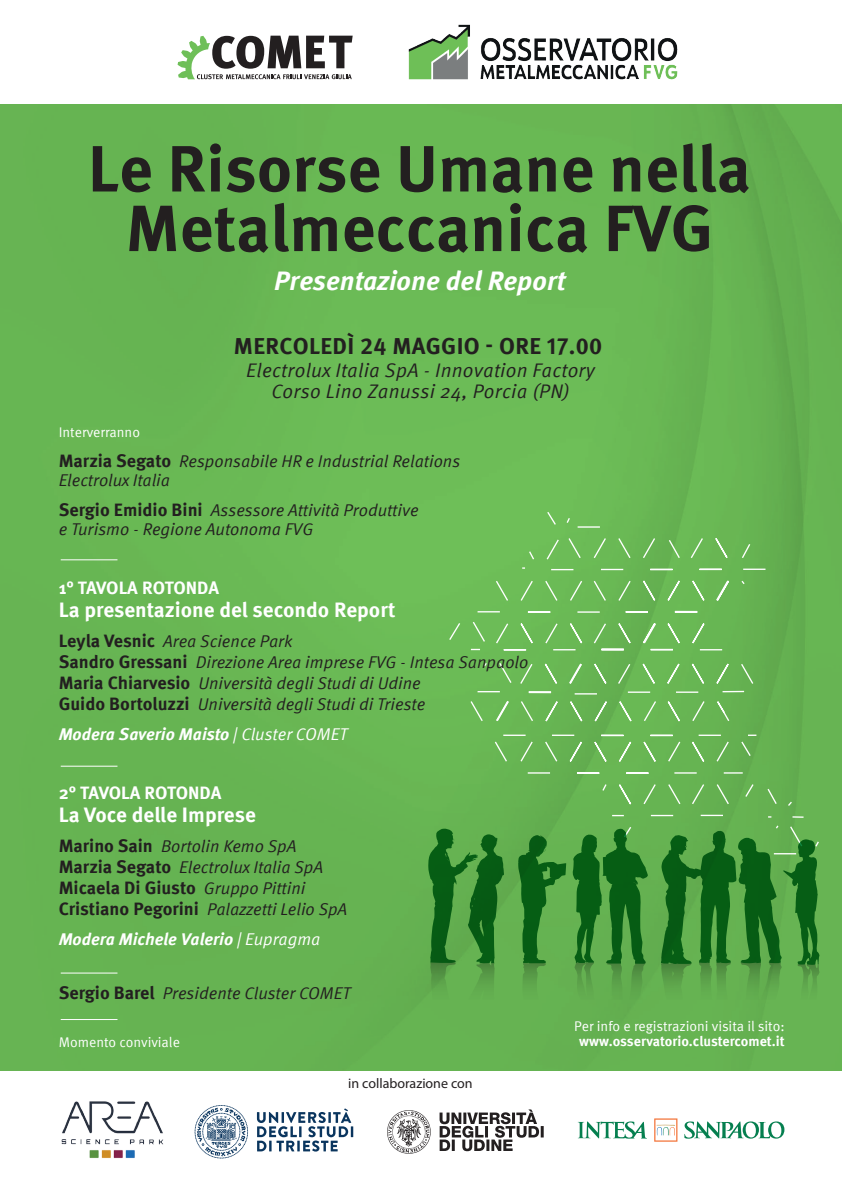
<style>
.page{position:relative;width:842px;height:1191px;background:#fff}
.page>*{position:absolute;margin:0;border:0;box-sizing:border-box;transform-origin:0 0}
.t1{font:700 65.2px/59.6px "Meta Pro";color:#231f20;text-align:center}
.t2{font:italic 700 26.8px "Meta Pro";color:#fff}
.t3{font:700 23.1px "Meta Pro";letter-spacing:.015em;color:#231f20}
.t4{font:700 21px "Meta Pro";color:#fff}
.t5{font:italic 19.6px/20.9px "Meta Pro";letter-spacing:.015em;color:#231f20;text-align:center}
.t6{font:700 18px "Meta Pro";letter-spacing:-.01em;color:#fff}
.t7{font:700 18px "Meta Pro";color:#231f20}
.t8{font:italic 17px/21px "Meta Pro";color:#231f20}
.t9{font:italic 700 17px/29.7px "Meta Pro";letter-spacing:-.005em;color:#fff}
.t10{font:14px "Meta Pro";color:#fff}
.t11{font:700 14px "Meta Pro";color:#fff}
.t12{font:14px "Myriad Pro";color:#231f20}
.s1{font-weight:700;font-style:normal;font-size:18px}
.s2{font-weight:400}
.s3{font-weight:400;font-style:italic;font-size:17px}
.s4{font-style:normal;font-size:18px;color:#231f20}
.s5{font-weight:400;color:#231f20}
</style>
<div class="page">
<div style="left:0;top:104px;width:842px;height:966px;background:#67b553"></div>
<img style="left:61px;top:1101px;width:103px;height:57px">
<svg style="left:440px;top:1109px;width:104px;height:42px"></svg>
<svg style="left:387px;top:1110px;width:44px;height:43px"></svg>
<svg style="left:257px;top:1108px;width:96px;height:43px"></svg>
<svg style="left:195px;top:1105px;width:53px;height:53px"></svg>
<svg style="left:684px;top:1121px;width:100px;height:17px"></svg>
<svg style="left:578px;top:1121px;width:68px;height:17px"></svg>
<svg style="left:654px;top:1118px;width:23px;height:23px"></svg>
<svg style="left:449px;top:510px;width:355px;height:321px"></svg>
<svg style="left:714px;top:578px;width:17px;height:25px"></svg>
<hr style="left:675px;top:611px;width:22px;height:2px;background:#fff">
<svg style="left:641px;top:620px;width:17px;height:25px"></svg>
<hr style="left:601px;top:648px;width:23px;height:2px;background:#fff">
<hr style="left:529px;top:691px;width:22px;height:2px;background:#fff">
<svg style="left:567px;top:661px;width:17px;height:25px"></svg>
<svg style="left:494px;top:698px;width:17px;height:25px"></svg>
<hr style="left:61px;top:559px;width:56px;height:1px;background:#fff">
<hr style="left:61px;top:765px;width:56px;height:1px;background:#fff">
<hr style="left:61px;top:972px;width:56px;height:1px;background:#fff">
<hr style="left:61px;top:1019px;width:56px;height:1px;background:#fff">
<svg style="left:572px;top:828px;width:76px;height:171px"></svg>
<svg style="left:428px;top:828px;width:76px;height:165px"></svg>
<svg style="left:661px;top:830px;width:158px;height:169px"></svg>
<svg style="left:518px;top:835px;width:48px;height:153px"></svg>
<img style="left:408px;top:24px;width:270px;height:56px">
<svg style="left:178px;top:36px;width:175px;height:43px"></svg>
<h1 class="t1" style="left:88px;top:135px;width:664px">Le Risorse Umane nella<br>Metalmeccanica FVG</h1>
<h2 class="t2" style="left:274px;top:259px;width:293px">Presentazione del Report</h2>
<h3 class="t3" style="left:234px;top:328px;width:370px">MERCOLEDÌ 24 MAGGIO - ORE 17.00</h3>
<p class="t5" style="left:246px;top:359px;width:350px">Electrolux Italia SpA - Innovation Factory<br>Corso Lino Zanussi 24, Porcia (PN)</p>
<p class="t10" style="left:59px;top:422px;width:83px">Interverranno</p>
<p class="t8" style="left:59px;top:450px;width:403px;line-height:19px"><span class="s1">Marzia Segato</span> Responsabile HR e Industrial Relations<br>Electrolux Italia</p>
<p class="t8" style="left:59px;top:499px;width:361px;line-height:19px"><span class="s1">Sergio Emidio Bini</span> Assessore Attività Produttive e Turismo - Regione Autonoma FVG</p>
<p class="t6" style="left:59px;top:574px;width:162px">1° TAVOLA ROTONDA</p>
<p class="t4" style="left:59px;top:593px;width:338px">La presentazione del secondo Report</p>
<p class="t8" style="left:59px;top:629px;width:471px"><span class="s1">Leyla Vesnic</span> Area Science Park<br><span class="s1">Sandro Gressani</span> Direzione Area imprese FVG - Intesa Sanpaolo <span class="s1">Maria Chiarvesio</span> Università degli Studi di Udine<br><span class="s1">Guido Bortoluzzi</span> Università degli Studi di Trieste</p>
<p class="t9" style="left:59px;top:717px;width:290px">Modera Saverio Maisto <span class="s2">| Cluster COMET</span></p>
<p class="t6" style="left:59px;top:778px;width:164px">2° TAVOLA ROTONDA</p>
<p class="t4" style="left:59px;top:798px;width:199px">La Voce delle Imprese</p>
<p class="t8" style="left:59px;top:834px;width:266px"><span class="s1">Marino Sain</span> Bortolin Kemo SpA<br><span class="s1">Marzia Segato</span> Electrolux Italia SpA</p>
<p class="t7" style="left:59px;top:873px;width:248px">Micaela Di Giusto <span class="s3">Gruppo Pittini</span></p>
<p class="t9" style="left:59px;top:893px;width:290px"><span class="s4">Cristiano Pegorini</span> <span class="s5">Palazzetti Lelio SpA<br></span>Modera Michele Valerio <span class="s2">| Eupragma</span></p>
<p class="t8" style="left:59px;top:981px;width:293px"><span class="s1">Sergio Barel</span> Presidente Cluster COMET</p>
<p class="t10" style="left:59px;top:1031px;width:123px">Momento conviviale</p>
<p class="t12" style="left:348px;top:1074px;width:126px">in collaborazione con</p>
<p class="t10" style="left:574px;top:1015px;width:212px">Per info e registrazioni visita il sito:</p>
<p class="t11" style="left:579px;top:1030px;width:207px">www.osservatorio.clustercomet.it</p>
</div>
